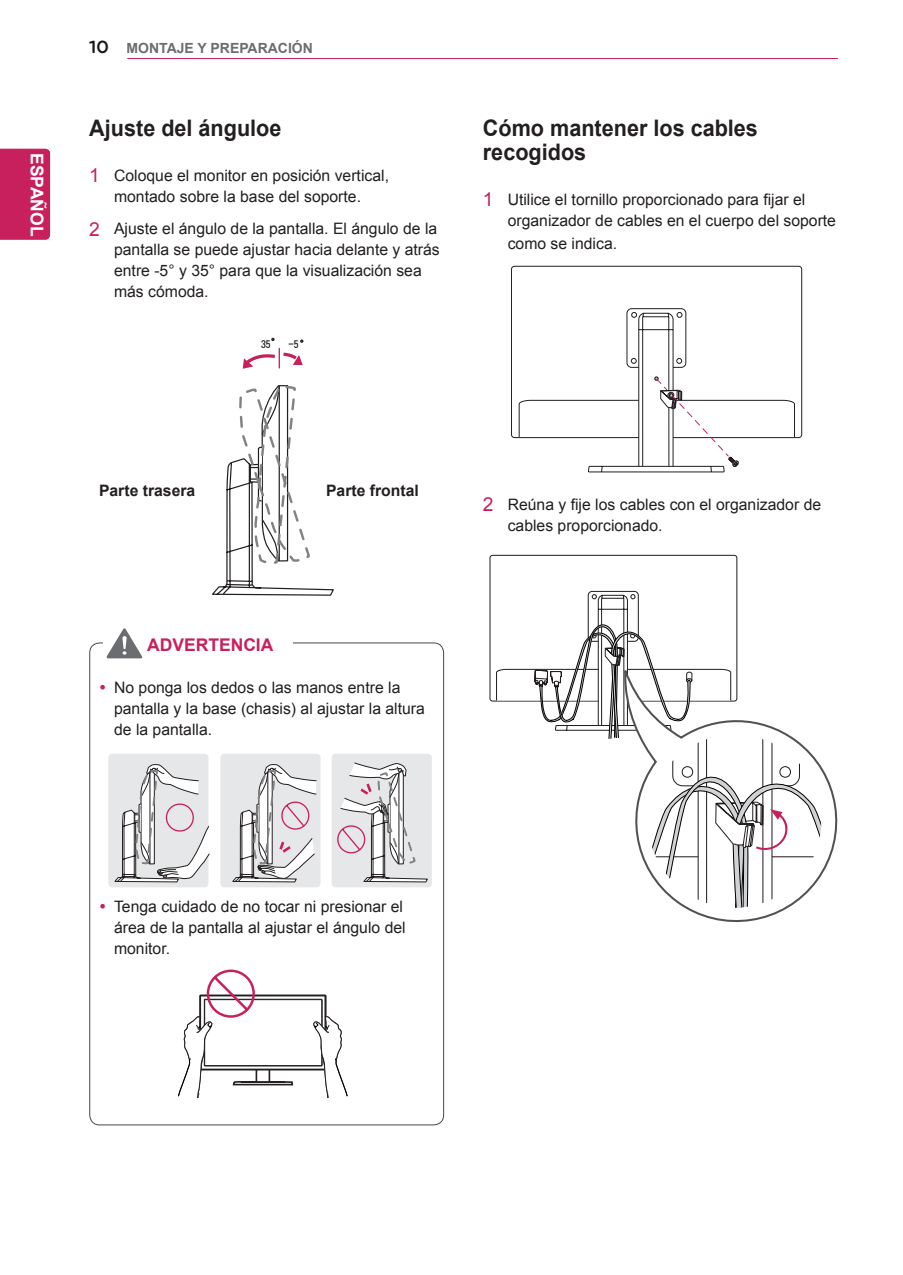
<style>
.page{position:relative;width:903px;height:1275px;background:#fff}
.page>*{position:absolute;margin:0;border:0;box-sizing:border-box;transform-origin:0 0}
.Title-2{font:700 22.75px/24.5px "Arial";color:#231f20;scale:.95 1}
.t1{font:21px "Bryant LG";color:#fff}
.t2{font:700 18.38px "Bryant LG";color:#1a161a}
.Title-warning{font:700 17.5px "Arial";color:#c8205d}
.t3{font:700 17.5px "Arial";color:#fff}
._1-Body{font:15.75px/21px "Arial";color:#231f20}
.Body-Bullet{font:15.75px/21px "Arial";color:#231f20}
._1-Body-2{font:700 15.75px "Arial";color:#231f20}
.t4{font:700 14px "Arial";color:#6c6d70}
.t5{font:10.67px "LG Display Eng";color:#231f20}
.s1{font-size:19.25px;color:#c8205d}
</style>
<div class="page">
<hr style="left:127px;top:58px;width:711px;height:1px;background:#c8205d">
<div style="left:0;top:149px;width:50px;height:91px;background:#c8205d"></div>
<svg style="left:212px;top:337px;width:122px;height:259px"></svg>
<svg style="left:107px;top:628px;width:35px;height:30px"></svg>
<div style="left:108px;top:754px;width:100px;height:133px;background:#e6e7e9;border-radius:4px"></div>
<div style="left:332px;top:754px;width:100px;height:133px;background:#e6e7e9;border-radius:4px"></div>
<svg style="left:114px;top:754px;width:314px;height:131px"></svg>
<svg style="left:312px;top:1016px;width:36px;height:82px"></svg>
<svg style="left:178px;top:969px;width:116px;height:129px"></svg>
<svg style="left:511px;top:266px;width:291px;height:172px"></svg>
<svg style="left:518px;top:312px;width:277px;height:161px"></svg>
<svg style="left:685px;top:766px;width:152px;height:156px"></svg>
<svg style="left:489px;top:555px;width:332px;height:353px"></svg>
<p class="t3" style="left:49px;top:153px;width:85px;rotate:90deg">ESPAÑOL</p>
<h2 class="t1" style="left:47px;top:175px;width:40px;rotate:90deg">ESP</h2>
<p class="t2" style="left:89px;top:36px;width:21px">10</p>
<p class="t4" style="left:126px;top:39px;width:188px">MONTAJE Y PREPARACIÓN</p>
<p class="Title-2" style="left:89px;top:116px;width:204px">Ajuste del ánguloe</p>
<p class="_1-Body" style="left:89px;top:165px;width:301px;text-align:center"><span class="s1">1</span> Coloque el monitor en posición vertical, montado sobre la base del soporte.</p>
<p class="_1-Body" style="left:114px;top:218px;width:327px;text-indent:-25px"><span class="s1">2</span> Ajuste el ángulo de la pantalla. El ángulo de la pantalla se puede ajustar hacia delante y atrás entre -5° y 35° para que la visualización sea más cómoda.</p>
<p class="t5" style="left:261px;top:336px;width:11px">35</p>
<p class="t5" style="left:288px;top:336px;width:12px">-5</p>
<p class="Title-2" style="left:483px;top:116px;width:291px">Cómo mantener los cables recogidos</p>
<p class="_1-Body" style="left:508px;top:189px;width:330px;text-indent:-25px"><span class="s1">1</span> Utilice el tornillo proporcionado para fijar el organizador de cables en el cuerpo del soporte</p>
<p class="_1-Body" style="left:508px;top:233px;width:111px">como se indica.</p>
<p class="_1-Body-2" style="left:99px;top:480px;width:98px">Parte trasera</p>
<p class="_1-Body-2" style="left:326px;top:480px;width:94px">Parte frontal</p>
<p class="Title-warning" style="left:147px;top:633px;width:128px">ADVERTENCIA</p>
<p class="Body-Bullet" style="left:114px;top:677px;width:312px">No ponga los dedos o las manos entre la pantalla y la base (chasis) al ajustar la altura de la pantalla.</p>
<p class="_1-Body" style="left:508px;top:494px;width:315px;text-indent:-25px"><span class="s1">2</span> Reúna y fije los cables con el organizador de cables proporcionado.</p>
<p class="Body-Bullet" style="left:114px;top:896px;width:293px">Tenga cuidado de no tocar ni presionar el área de la pantalla al ajustar el ángulo del monitor.</p>
</div>
